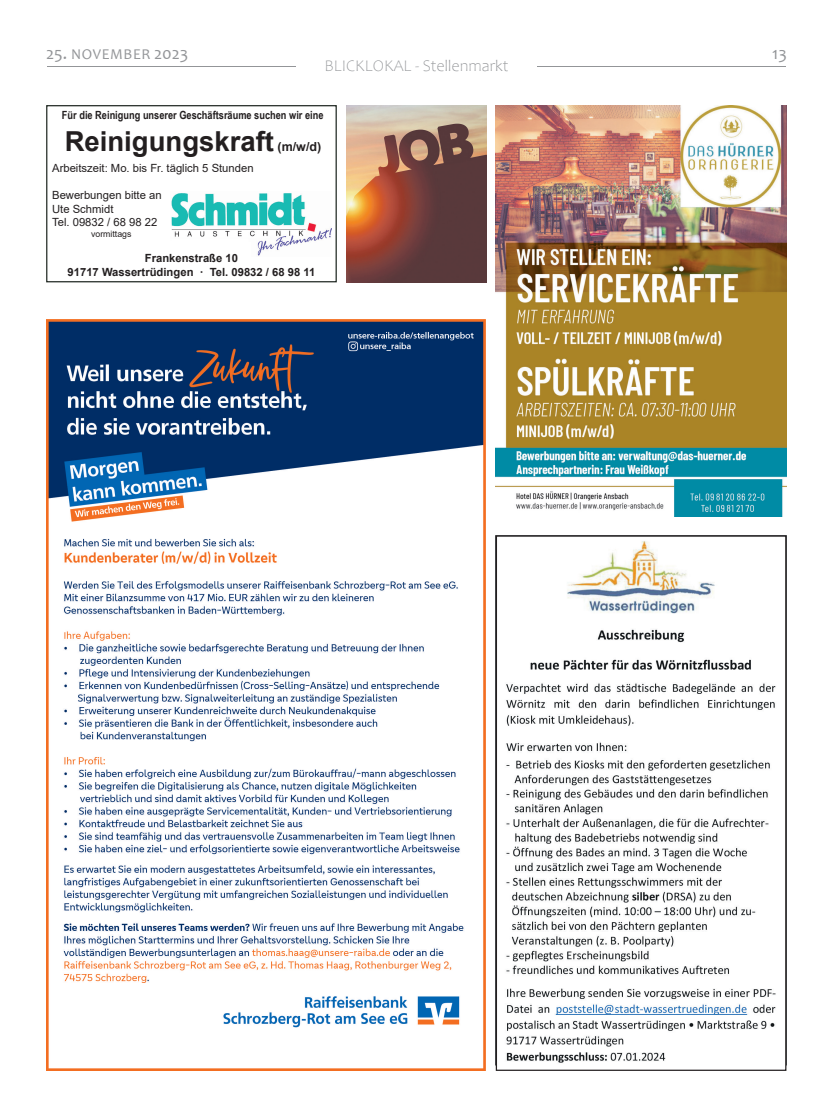
<style>
.page{position:relative;width:833px;height:1117px;background:#fff}
.page>*{position:absolute;margin:0;border:0;box-sizing:border-box;transform-origin:0 0}
.t1{font:700 27.5px "Arial";color:#231f20}
.t2{font:17.5px "Candara";color:#939598}
.t3{font:300 16.25px "Candara";color:#939598}
.t4{font:15px "Candara";letter-spacing:.04em;color:#939598}
.t5{font:11.25px/13.5px "Arial";color:#231f20}
.t6{font:700 11.25px/13.5px "Arial";color:#231f20;text-align:center}
.t7{font:700 11.25px "Arial Narrow";color:#231f20}
.t8{font:8.75px "Arial";color:#231f20}
.s1{font-size:17.5px}
.s2{font-size:12.5px}
</style>
<div class="page">
<hr style="left:47px;top:66px;width:248px;height:1px;background:#939598">
<hr style="left:538px;top:66px;width:248px;height:1px;background:#939598">
<img style="left:46px;top:319px;width:439px;height:751px">
<img style="left:506px;top:541px;width:270px;height:522px">
<div style="left:496px;top:535px;width:290px;height:535px;border:1px solid #231f20"></div>
<img style="left:495px;top:105px;width:291px;height:411px">
<div style="left:46px;top:105px;width:291px;height:177px;border:1px solid #222a24"></div>
<img style="left:171px;top:193px;width:161px;height:63px">
<img style="left:347px;top:105px;width:139px;height:177px">
<h3 class="t4" style="left:46px;top:44px;width:144px"><span class="s1">25.</span> NOVEMBER <span class="s1">2023</span></h3>
<h2 class="t2" style="left:772px;top:42px;width:16px">13</h2>
<h3 class="t3" style="left:324px;top:57px;width:185px">BLICKLOKAL - Stellenmarkt</h3>
<p class="t7" style="left:62px;top:107px;width:263px">Für die Reinigung unserer Geschäftsräume suchen wir eine</p>
<h1 class="t1" style="left:65px;top:122px;width:258px">Reinigungskraft <span class="s2">(m/w/d)</span></h1>
<p class="t5" style="left:52px;top:161px;width:203px">Arbeitszeit: Mo. bis Fr. täglich 5 Stunden</p>
<p class="t5" style="left:52px;top:188px;width:111px">Bewerbungen bitte an<br>Ute Schmidt<br>Tel. 09832 / 68 98 22</p>
<p class="t8" style="left:91px;top:227px;width:42px">vormittags</p>
<p class="t6" style="left:68px;top:251px;width:249px">Frankenstraße 10<br>91717 Wassertrüdingen · Tel. 09832 / 68 98 11</p>
</div>
